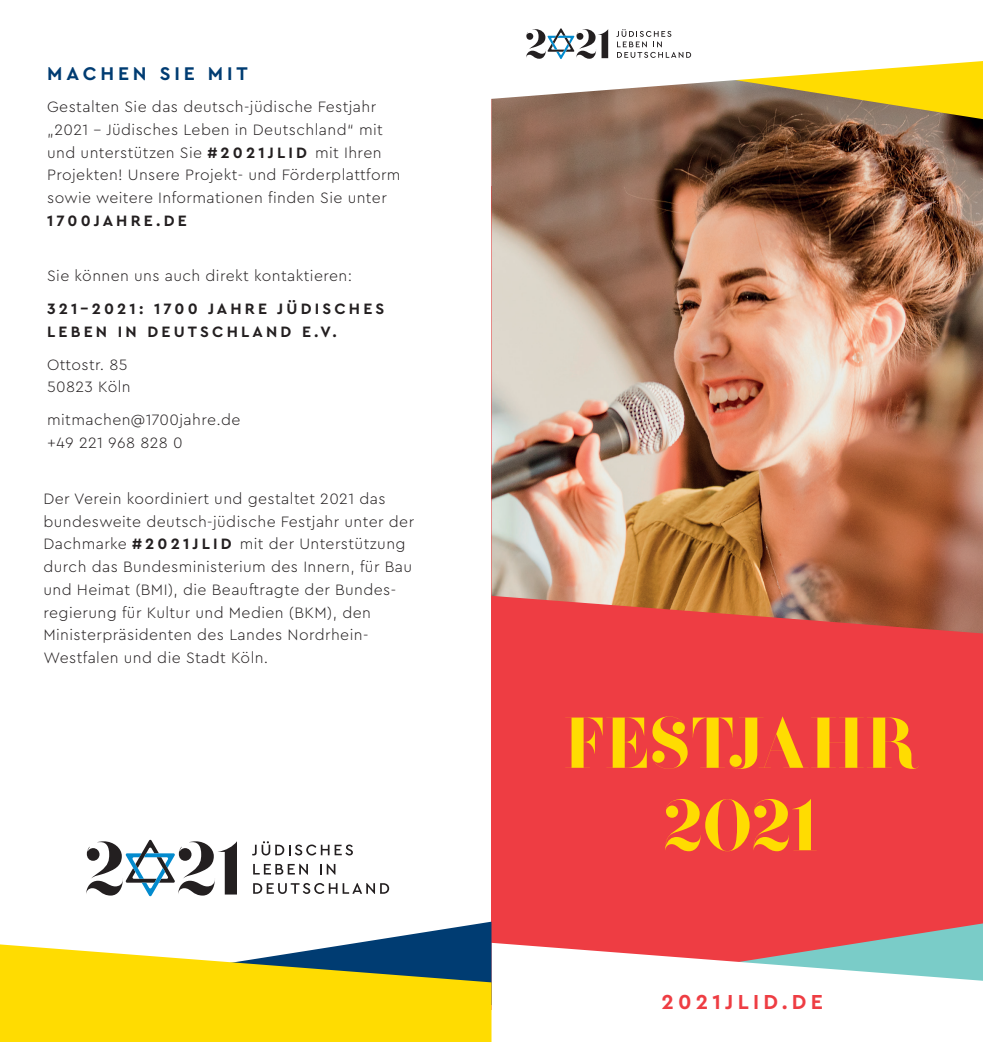
<style>
.page{position:relative;width:983px;height:1042px;background:#fff}
.page>*{position:absolute;margin:0;border:0;box-sizing:border-box;transform-origin:0 0}
.t1{font:71.75px/82.4px "Bella F37";letter-spacing:.01em;color:#ffdc01;text-align:center}
.t2{font:700 21.18px "Cera Pro";letter-spacing:.2em;color:#ee3d43}
.t3{font:700 19.25px "Cera Pro";letter-spacing:.2em;color:#003c72}
.t4{font:300 15.75px/22.8px "Cera Pro";letter-spacing:.025em;color:#231f20}
.t5{font:700 15.75px/22.8px "Cera Pro";letter-spacing:.2em;color:#231f20}
.s1{font-weight:700}
</style>
<div class="page">
<div style="left:491px;top:186px;width:491px;height:823px;background:#ee3d43"></div>
<img style="left:491px;top:99px;width:491px;height:534px">
<svg style="left:526px;top:28px;width:456px;height:91px"></svg>
<svg style="left:859px;top:923px;width:123px;height:20px"></svg>
<svg style="left:491px;top:943px;width:491px;height:99px;fill:#fff"></svg>
<svg style="left:350px;top:921px;width:141px;height:23px"></svg>
<svg style="left:0;top:944px;width:491px;height:98px;fill:#ffdc01"></svg>
<svg style="left:252px;top:841px;width:101px;height:14px"></svg>
<svg style="left:253px;top:864px;width:55px;height:10px"></svg>
<svg style="left:320px;top:864px;width:15px;height:10px"></svg>
<svg style="left:253px;top:883px;width:136px;height:11px"></svg>
<svg style="left:86px;top:840px;width:151px;height:56px"></svg>
<p class="t3" style="left:47px;top:60px;width:202px">MACHEN SIE MIT</p>
<p class="t4" style="left:47px;top:95px;width:355px">Gestalten Sie das deutsch-jüdische Festjahr „2021 – Jüdisches Leben in Deutschland“ mit und unterstützen Sie <span class="s1"># 2 0 2 1 J L I D</span> mit Ihren Projekten! Unsere Projekt- und Förderplattform sowie weitere Informationen finden Sie unter</p>
<p class="t5" style="left:47px;top:209px;width:141px">1700JAHRE.DE</p>
<p class="t4" style="left:47px;top:264px;width:306px">Sie können uns auch direkt kontaktieren:</p>
<p class="t5" style="left:47px;top:297px;width:338px">321–2021: 1700 JAHRE JÜDISCHES<br>LEBEN IN DEUTSCHLAND E.V.</p>
<p class="t4" style="left:47px;top:352px;width:85px">Ottostr. 85<br>50823 Köln</p>
<p class="t4" style="left:47px;top:408px;width:195px">mitmachen@1700jahre.de +49 221 968 828 0</p>
<p class="t4" style="left:43px;top:486px;width:372px">Der Verein koordiniert und gestaltet 2021 das bundesweite deutsch-jüdische Festjahr unter der Dachmarke <span class="s1"># 2 0 2 1 J L I D</span> mit der Unterstützung durch das Bundesministerium des Innern, für Bau und Heimat (BMI), die Beauftragte der Bundes&shy;regierung für Kultur und Medien (BKM), den Ministerpräsidenten des Landes Nordrhein-Westfalen und die Stadt Köln.</p>
<h1 class="t1" style="left:564px;top:702px;width:355px">FESTJAHR<br>2021</h1>
<h2 class="t2" style="left:661px;top:988px;width:163px">2021JLID.DE</h2>
</div>
